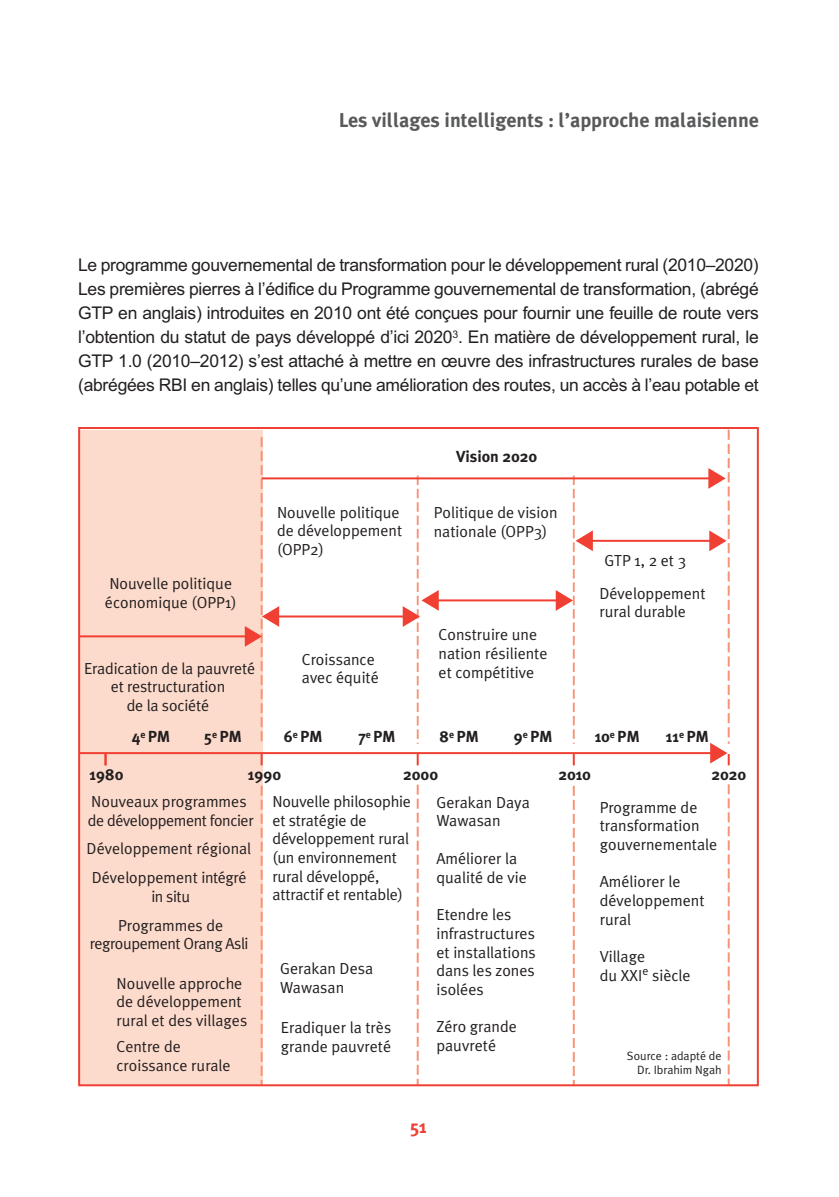
<style>
.page{position:relative;width:839px;height:1197px;background:#fff}
.page>*{position:absolute;margin:0;border:0;box-sizing:border-box;transform-origin:0 0}
.t1{font:700 20px "Meta Plus";color:#58595b}
.t2{font:700 18.4px "Meta Plus";color:#ef4033}
.t3{font:17.6px/24px "Arial";letter-spacing:-.015em;color:#231f20;text-align:justify}
.t4{font:16px/18.8px "Meta Plus Normal";color:#231f20}
.t5{font:700 16px "Meta Plus";color:#231f20}
.t6{font:16px/18.8px "Meta Plus Normal";letter-spacing:-.025em;color:#231f20}
.t7{font:12px/14px "Meta Plus Normal";color:#231f20;text-align:right}
</style>
<div class="page">
<div style="left:80px;top:430px;width:182px;height:654px;background:#fddbcc"></div>
<svg style="left:260px;top:785px;width:2px;height:298px"></svg>
<svg style="left:416px;top:784px;width:2px;height:299px"></svg>
<svg style="left:572px;top:785px;width:2px;height:298px"></svg>
<svg style="left:727px;top:784px;width:2px;height:299px"></svg>
<hr style="left:80px;top:752px;width:633px;height:2px;background:#ef4033">
<hr style="left:80px;top:635px;width:174px;height:2px;background:#ef4033">
<hr style="left:278px;top:615px;width:133px;height:2px;background:#ef4033">
<svg style="left:245px;top:437px;width:34px;height:306px"></svg>
<hr style="left:436px;top:599px;width:122px;height:2px;background:#ef4033">
<svg style="left:402px;top:475px;width:37px;height:268px"></svg>
<hr style="left:590px;top:540px;width:122px;height:2px;background:#ef4033">
<svg style="left:555px;top:475px;width:38px;height:268px"></svg>
<hr style="left:261px;top:477px;width:450px;height:2px;background:#ef4033">
<svg style="left:105px;top:754px;width:2px;height:11px"></svg>
<svg style="left:260px;top:754px;width:2px;height:11px"></svg>
<svg style="left:416px;top:754px;width:2px;height:11px"></svg>
<svg style="left:572px;top:754px;width:2px;height:11px"></svg>
<svg style="left:708px;top:430px;width:21px;height:335px"></svg>
<p class="t1" style="left:338px;top:113px;width:422px">Les villages intelligents : l’approche malaisienne</p>
<p class="t3" style="left:78px;top:255px;width:682px">Le programme gouvernemental de transformation pour le développement rural (2010–2020)<br>Les premières pierres à l’édifice du Programme gouvernemental de transformation, (abrégé GTP en anglais) introduites en 2010 ont été conçues pour fournir une feuille de route vers l’obtention du statut de pays développé d’ici 2020<sup>3</sup>. En matière de développe ment rural, le GTP 1.0 (2010–2012) s’est attaché à mettre en œuvre des infrastructures rurales de base (abrégées RBI en anglais) telles qu’une amélioration des routes, un accès à l’eau potable et</p>
<p class="t4" style="left:105px;top:576px;width:133px">Nouvelle politique économique (OPP1)</p>
<p class="t4" style="left:84px;top:660px;width:172px;text-align:center">Eradication de la pauvreté et restructuration<br>de la société</p>
<p class="t5" style="left:456px;top:449px;width:83px">Vision 2020</p>
<p class="t4" style="left:277px;top:504px;width:127px">Nouvelle politique de développement (OPP2)</p>
<p class="t4" style="left:434px;top:505px;width:125px">Politique de vision nationale (OPP3)</p>
<p class="t4" style="left:302px;top:651px;width:78px">Croissance avec équité</p>
<p class="t4" style="left:438px;top:627px;width:110px">Construire une nation résiliente et compétitive</p>
<p class="t4" style="left:604px;top:553px;width:83px">GTP 1, 2 et 3</p>
<p class="t4" style="left:599px;top:585px;width:108px">Développement rural durable</p>
<p class="t5" style="left:132px;top:729px;width:40px">4<sup>e</sup> PM</p>
<p class="t5" style="left:204px;top:729px;width:39px">5<sup>e</sup> PM</p>
<p class="t5" style="left:284px;top:729px;width:40px">6<sup>e</sup> PM</p>
<p class="t5" style="left:358px;top:729px;width:39px">7<sup>e</sup> PM</p>
<p class="t5" style="left:439px;top:729px;width:41px">8<sup>e</sup> PM</p>
<p class="t5" style="left:514px;top:729px;width:40px">9<sup>e</sup> PM</p>
<p class="t5" style="left:594px;top:729px;width:47px">10<sup>e</sup> PM</p>
<p class="t5" style="left:665px;top:729px;width:45px">11<sup>e</sup> PM</p>
<p class="t5" style="left:89px;top:767px;width:36px">1980</p>
<p class="t5" style="left:248px;top:767px;width:35px">1990</p>
<p class="t5" style="left:403px;top:767px;width:36px">2000</p>
<p class="t5" style="left:558px;top:767px;width:34px">2010</p>
<p class="t5" style="left:711px;top:767px;width:36px">2020</p>
<p class="t6" style="left:88px;top:793px;width:167px">Nouveaux programmes de développement foncier</p>
<p class="t4" style="left:87px;top:836px;width:166px;line-height:28.8px;text-align:center">Développement régional<br>Développement intégré</p>
<p class="t4" style="left:118px;top:883px;width:106px;line-height:28.8px;text-align:center">in situ<br>Programmes de</p>
<p class="t6" style="left:90px;top:936px;width:160px">regroupement Orang Asli</p>
<p class="t4" style="left:116px;top:975px;width:132px">Nouvelle approche de développement rural et des villages</p>
<p class="t4" style="left:116px;top:1039px;width:116px">Centre de croissance rurale</p>
<p class="t4" style="left:272px;top:793px;width:140px">Nouvelle philosophie et stratégie de développement rural (un environnement rural développé, attractif et rentable)</p>
<p class="t4" style="left:280px;top:961px;width:95px">Gerakan Desa<br>Wawasan</p>
<p class="t4" style="left:281px;top:1019px;width:112px">Eradiquer la très grande pauvreté</p>
<p class="t4" style="left:436px;top:794px;width:95px">Gerakan Daya<br>Wawasan</p>
<p class="t4" style="left:436px;top:850px;width:92px">Améliorer la qualité de vie</p>
<p class="t4" style="left:436px;top:906px;width:101px">Etendre les infrastructures et installations dans les zones isolées</p>
<p class="t4" style="left:436px;top:1019px;width:82px">Zéro grande pauvreté</p>
<p class="t2" style="left:410px;top:1119px;width:18px">51</p>
<p class="t4" style="left:599px;top:799px;width:119px">Programme de transformation gouvernementale</p>
<p class="t4" style="left:599px;top:874px;width:106px">Améliorer le développement rural</p>
<p class="t4" style="left:599px;top:949px;width:92px">Village<br>du XXI<sup>e</sup> siècle</p>
<p class="t7" style="left:627px;top:1049px;width:96px">Source : adapté de<br>Dr. Ibrahim Ngah</p>
</div>
